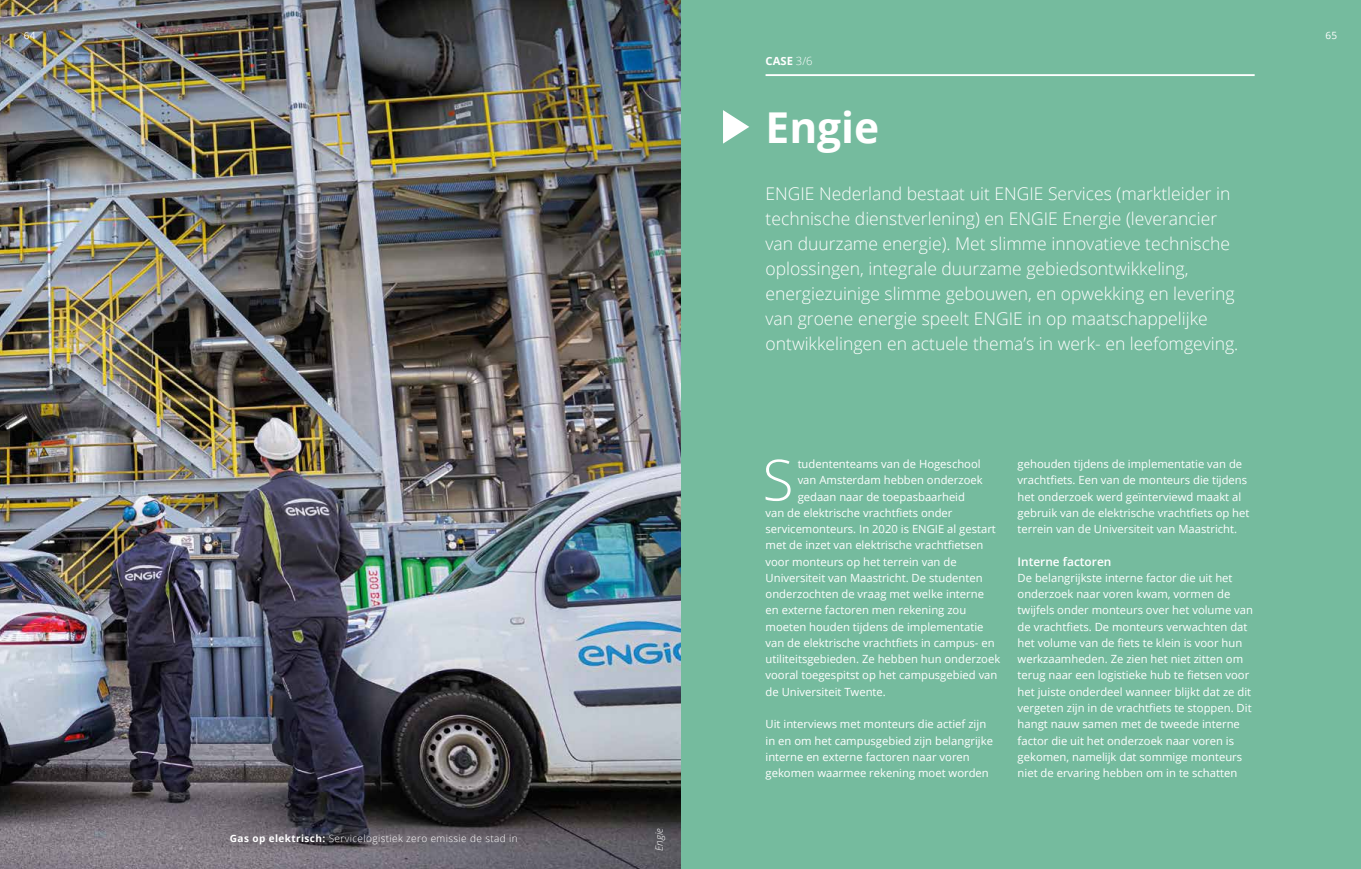
<style>
.page{position:relative;width:1361px;height:869px;background:#fff}
.page>*{position:absolute;margin:0;border:0;box-sizing:border-box;transform-origin:0 0}
.HvA_-_Meer_koloms{font:300 56.75px "Open Sans";color:#fff}
.HvA_-_Platte_tekst{font:700 42.5px "Open Sans";color:#fff}
.HvA_-_Inleiding{font:300 17.5px/25px "Open Sans";color:#fff}
.HvA_-_Sub-subkop{font:600 11.88px "Open Sans";color:#fff}
.HvA_-_Meer_koloms-2{font:11.25px/16.2px "Open Sans";color:#fff}
.HvA_-_Platte_tekst-2{font:11.25px/16.2px "Open Sans";color:#fff}
.HvA_-_Sub-subkop-2{font:700 11.25px "Open Sans";color:#fff}
.HvA_-_Platte_tekst-3{font:300 10px "Open Sans";letter-spacing:.04em;color:#fff}
.HvA_-_Sub-subkop-3{font:italic 300 10px "Open Sans";color:#fff}
.t1{font:10px "Open Sans";color:#fff}
.s1{font-weight:300}
.s2{font-weight:700}
</style>
<div class="page">
<div style="left:0;top:0;width:1361px;height:868px;background:#75bb9e"></div>
<hr style="left:765px;top:74px;width:489px;height:2px;background:#fff">
<svg style="left:723px;top:110px;width:26px;height:34px"></svg>
<img style="left:0;top:0;width:680px;height:868px">
<p class="t1" style="left:24px;top:28px;width:13px">64</p>
<p class="t1" style="left:1325px;top:28px;width:13px">65</p>
<p class="HvA_-_Sub-subkop-2" style="left:765px;top:53px;width:49px">CASE <span class="s1">3/6</span></p>
<p class="HvA_-_Platte_tekst" style="left:765px;top:97px;width:115px">Engie</p>
<p class="HvA_-_Inleiding" style="left:765px;top:181px;width:474px">ENGIE Nederland bestaat uit ENGIE Services (marktleider in technische dienstverlening) en ENGIE Energie (leverancier van duurzame energie). Met slimme innovatieve technische oplossingen, integrale duurzame gebiedsontwikkeling, energiezuinige slimme gebouwen, en opwekking en levering van groene energie speelt ENGIE in op maatschappelijke ontwikkelingen en actuele thema’s in werk- en leefomgeving.</p>
<p class="HvA_-_Platte_tekst-3" style="left:230px;top:831px;width:289px"><span class="s2">Gas op elektrisch:</span> Servicelogistiek zero emissie de stad in</p>
<p class="HvA_-_Sub-subkop-3" style="left:652px;top:850px;width:24px;rotate:-90deg">Engie</p>
<p class="HvA_-_Meer_koloms" style="left:762px;top:441px;width:32px">S</p>
<p class="HvA_-_Meer_koloms-2" style="left:797px;top:455px;width:184px">tudententeams van de Hogeschool</p>
<p class="HvA_-_Meer_koloms-2" style="left:797px;top:471px;width:187px">van Amsterdam hebben onderzoek</p>
<p class="HvA_-_Meer_koloms-2" style="left:797px;top:488px;width:169px">gedaan naar de toepasbaarheid</p>
<p class="HvA_-_Meer_koloms-2" style="left:765px;top:504px;width:188px">van de elektrische vrachtfiets onder</p>
<p class="HvA_-_Meer_koloms-2" style="left:765px;top:520px;width:232px">servicemonteurs. In 2020 is ENGIE al gestart</p>
<p class="HvA_-_Meer_koloms-2" style="left:765px;top:536px;width:219px">met de inzet van elektrische vrachtfietsen</p>
<p class="HvA_-_Meer_koloms-2" style="left:765px;top:553px;width:193px">voor monteurs op het terrein van de</p>
<p class="HvA_-_Meer_koloms-2" style="left:765px;top:569px;width:219px">Universiteit van Maastricht. De studenten</p>
<p class="HvA_-_Meer_koloms-2" style="left:765px;top:585px;width:220px">onderzochten de vraag met welke interne</p>
<p class="HvA_-_Meer_koloms-2" style="left:765px;top:601px;width:202px">en externe factoren men rekening zou</p>
<p class="HvA_-_Meer_koloms-2" style="left:765px;top:618px;width:219px">moeten houden tijdens de implementatie</p>
<p class="HvA_-_Meer_koloms-2" style="left:765px;top:634px;width:231px">van de elektrische vrachtfiets in campus- en</p>
<p class="HvA_-_Meer_koloms-2" style="left:765px;top:650px;width:236px">utiliteitsgebieden. Ze hebben hun onderzoek</p>
<p class="HvA_-_Meer_koloms-2" style="left:765px;top:666px;width:233px">vooral toegespitst op het campusgebied van</p>
<p class="HvA_-_Meer_koloms-2" style="left:765px;top:683px;width:122px">de Universiteit Twente.</p>
<p class="HvA_-_Meer_koloms-2" style="left:765px;top:715px;width:229px">Uit interviews met monteurs die actief zijn in en om het campusgebied zijn belangrijke interne en externe factoren naar voren gekomen waarmee rekening moet worden</p>
<p class="HvA_-_Meer_koloms-2" style="left:1017px;top:455px;width:233px">gehouden tijdens de implementatie van de vrachtfiets. Een van de monteurs die tijdens het onderzoek werd geïnterviewd maakt al gebruik van de elektrische vrachtfiets op het terrein van de Universiteit van Maastricht.</p>
<p class="HvA_-_Sub-subkop" style="left:1017px;top:553px;width:95px">Interne factoren</p>
<p class="HvA_-_Platte_tekst-2" style="left:1017px;top:569px;width:237px">De belangrijkste interne factor die uit het onderzoek naar voren kwam, vormen de twijfels onder monteurs over het volume van de vrachtfiets. De monteurs verwachten dat het volume van de fiets te klein is voor hun werkzaamheden. Ze zien het niet zitten om terug naar een logistieke hub te fietsen voor het juiste onderdeel wanneer blijkt dat ze dit vergeten zijn in de vrachtfiets te stoppen. Dit hangt nauw samen met de tweede interne factor die uit het onderzoek naar voren is gekomen, namelijk dat sommige monteurs niet de ervaring hebben om in te schatten</p>
</div>
